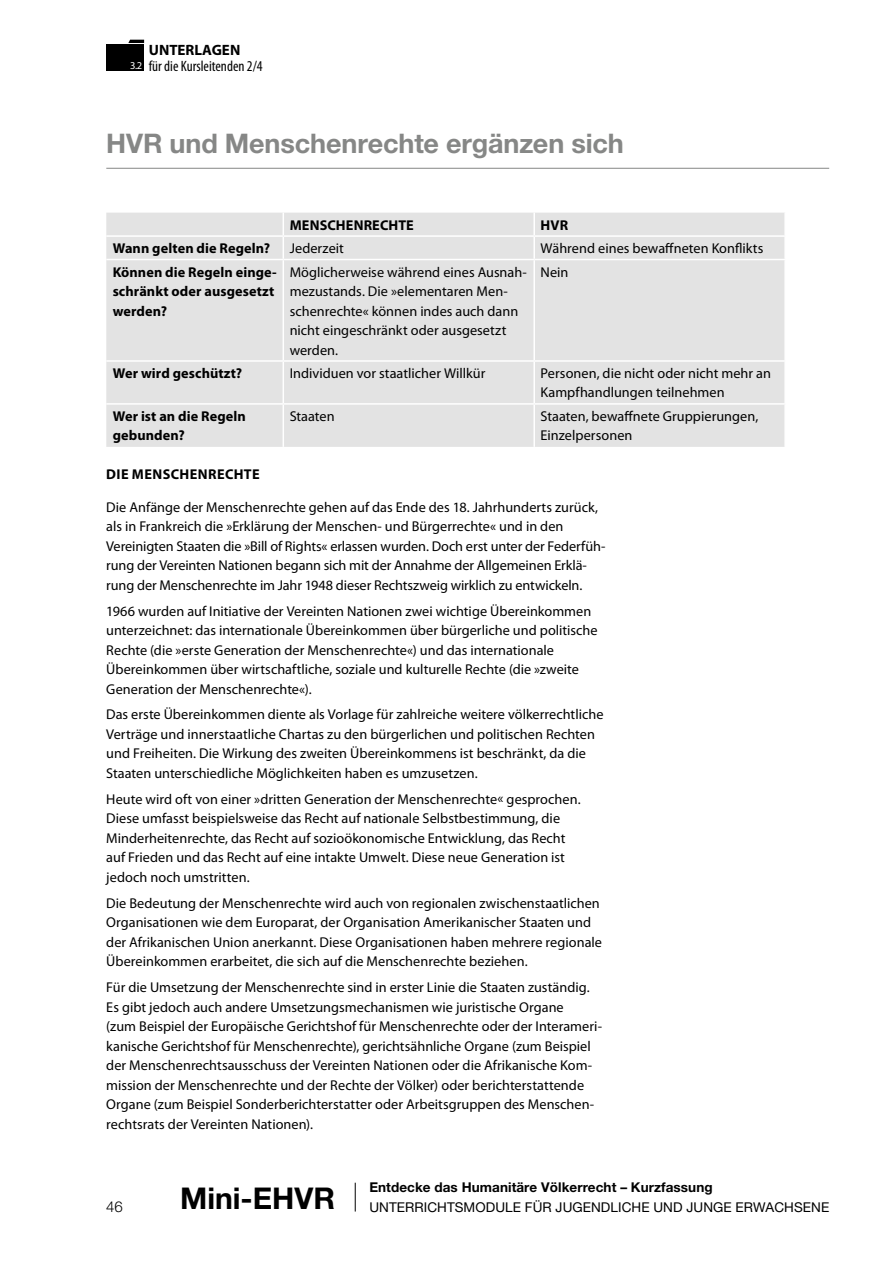
<style>
.page{position:relative;width:893px;height:1263px;background:#fff}
.page>*{position:absolute;margin:0;border:0;box-sizing:border-box;transform-origin:0 0}
.t1{font:700 30px "Helvetica Neue";color:#000}
.t2{font:700 27px "Helvetica Neue";letter-spacing:-.005em;color:#868786}
.t3{font:condensed 15px/16.4px "Myriad Pro";color:#000;text-align:center}
.t4{font:300 15px "Helvetica Neue LT Std";color:#000}
.t5{font:14.25px/19.5px "Myriad Pro";color:#000}
.t6{font:700 14.25px/19.5px "Myriad Pro";letter-spacing:.005em;color:#000}
.t7{font:700 14.25px "Myriad Pro";letter-spacing:.03em;color:#000}
.t8{font:13.5px "Helvetica Neue";letter-spacing:.005em;color:#000}
.t9{font:700 13.5px "Helvetica Neue";letter-spacing:.005em;color:#000}
.s1{font-weight:700;font-stretch:normal}
.s2{font-stretch:normal;font-size:10.5px;color:#fff}
</style>
<div class="page">
<svg style="left:355px;top:1183px;width:1px;height:28px"></svg>
<div style="left:106px;top:44px;width:38px;height:27px;background:#000"></div>
<svg style="left:128px;top:40px;width:16px;height:3px"></svg>
<hr style="left:106px;top:168px;width:723px;height:1px;background:#868786">
<div style="left:106px;top:213px;width:678px;height:234px;background:#e3e3e3"></div>
<hr style="left:533px;top:213px;width:2px;height:22px;background:#fff">
<hr style="left:106px;top:235px;width:177px;height:2px;background:#fff">
<hr style="left:283px;top:235px;width:251px;height:2px;background:#fff">
<svg style="left:283px;top:213px;width:1px;height:46px"></svg>
<hr style="left:534px;top:235px;width:252px;height:2px;background:#fff">
<hr style="left:533px;top:237px;width:2px;height:22px;background:#fff">
<hr style="left:106px;top:259px;width:177px;height:1px;background:#fff">
<hr style="left:283px;top:259px;width:251px;height:1px;background:#fff">
<hr style="left:283px;top:260px;width:1px;height:100px;background:#fff">
<hr style="left:534px;top:259px;width:252px;height:1px;background:#fff">
<hr style="left:533px;top:260px;width:2px;height:100px;background:#fff">
<hr style="left:106px;top:360px;width:177px;height:2px;background:#fff">
<hr style="left:283px;top:360px;width:251px;height:2px;background:#fff">
<hr style="left:283px;top:362px;width:1px;height:41px;background:#fff">
<hr style="left:534px;top:360px;width:252px;height:2px;background:#fff">
<hr style="left:533px;top:362px;width:2px;height:41px;background:#fff">
<hr style="left:106px;top:403px;width:177px;height:2px;background:#fff">
<hr style="left:283px;top:403px;width:251px;height:2px;background:#fff">
<hr style="left:283px;top:405px;width:1px;height:42px;background:#fff">
<hr style="left:534px;top:403px;width:252px;height:2px;background:#fff">
<hr style="left:533px;top:405px;width:2px;height:42px;background:#fff">
<p class="t3" style="left:130px;top:42px;width:134px"><span class="s1">UNTERLAGEN<br></span><span class="s2">3.2</span> für die Kursleitenden 2/4</p>
<h2 class="t2" style="left:106px;top:126px;width:519px">HVR und Menschenrechte ergänzen sich</h2>
<p class="t6" style="left:290px;top:215px;width:126px">MENSCHENRECHTE</p>
<p class="t6" style="left:541px;top:215px;width:29px">HVR</p>
<p class="t6" style="left:113px;top:238px;width:159px">Wann gelten die Regeln?</p>
<p class="t5" style="left:290px;top:238px;width:56px">Jederzeit</p>
<p class="t5" style="left:541px;top:238px;width:224px">Während eines bewaffneten Konflikts</p>
<p class="t6" style="left:113px;top:262px;width:166px">Können die Regeln einge&shy;schränkt oder ausgesetzt werden?</p>
<p class="t5" style="left:290px;top:262px;width:239px">Möglicherweise während eines Ausnah&shy;mezustands. Die »elementaren Men&shy;schenrechte« können indes auch dann nicht eingeschränkt oder ausgesetzt werden.</p>
<p class="t5" style="left:541px;top:262px;width:29px">Nein</p>
<p class="t6" style="left:113px;top:363px;width:131px">Wer wird geschützt?</p>
<p class="t5" style="left:290px;top:363px;width:197px">Individuen vor staatlicher Willkür</p>
<p class="t5" style="left:541px;top:363px;width:232px">Personen, die nicht oder nicht mehr an<br>Kampfhandlungen teilnehmen</p>
<p class="t6" style="left:113px;top:406px;width:135px">Wer ist an die Regeln gebunden?</p>
<p class="t5" style="left:290px;top:406px;width:47px">Staaten</p>
<p class="t5" style="left:541px;top:406px;width:219px">Staaten, bewaffnete Gruppierungen,<br>Einzelpersonen</p>
<p class="t7" style="left:106px;top:465px;width:155px">DIE MENSCHENRECHTE</p>
<p class="t5" style="left:106px;top:497px;width:501px">Die Anfänge der Menschenrechte gehen auf das Ende des 18. Jahrhunderts zurück, als in Frankreich die »Erklärung der Menschen- und Bürgerrechte« und in den Vereinigten Staaten die »Bill of Rights« erlassen wurden. Doch erst unter der Federfüh&shy;rung der Vereinten Nationen begann sich mit der Annahme der Allgemeinen Erklä&shy;rung der Menschenrechte im Jahr 1948 dieser Rechtszweig wirklich zu entwickeln.</p>
<p class="t5" style="left:106px;top:601px;width:493px">1966 wurden auf Initiative der Vereinten Nationen zwei wichtige Übereinkommen unterzeichnet: das internationale Übereinkommen über bürgerliche und politische Rechte (die »erste Generation der Menschenrechte«) und das internationale Übereinkommen über wirtschaftliche, soziale und kulturelle Rechte (die »zweite Generation der Menschenrechte«).</p>
<p class="t5" style="left:106px;top:705px;width:499px">Das erste Übereinkommen diente als Vorlage für zahlreiche weitere völkerrechtliche Verträge und innerstaatliche Chartas zu den bürgerlichen und politischen Rechten und Freiheiten. Die Wirkung des zweiten Übereinkommens ist beschränkt, da die Staaten unterschiedliche Möglichkeiten haben es umzusetzen.</p>
<p class="t5" style="left:106px;top:789px;width:476px">Heute wird oft von einer »dritten Generation der Menschenrechte« gesprochen.<br>Diese umfasst beispielsweise das Recht auf nationale Selbstbestimmung, die Minderheitenrechte, das Recht auf sozioökonomische Entwicklung, das Recht auf Frieden und das Recht auf eine intakte Umwelt. Diese neue Generation ist jedoch noch umstritten.</p>
<p class="t5" style="left:106px;top:893px;width:497px">Die Bedeutung der Menschenrechte wird auch von regionalen zwischenstaatlichen Organisationen wie dem Europarat, der Organisation Amerikanischer Staaten und der Afrikanischen Union anerkannt. Diese Organisationen haben mehrere regionale Übereinkommen erarbeitet, die sich auf die Menschenrechte beziehen.</p>
<p class="t5" style="left:106px;top:977px;width:497px">Für die Umsetzung der Menschenrechte sind in erster Linie die Staaten zuständig.<br>Es gibt jedoch auch andere Umsetzungsmechanismen wie juristische Organe<br>(zum Beispiel der Europäische Gerichtshof für Menschenrechte oder der Interameri&shy;kanische Gerichtshof für Menschenrechte), gerichtsähnliche Organe (zum Beispiel der Menschenrechtsausschuss der Vereinten Nationen oder die Afrikanische Kom&shy;mission der Menschenrechte und der Rechte der Völker) oder berichterstattende Organe (zum Beispiel Sonderberichterstatter oder Arbeitsgruppen des Menschen&shy;rechtsrats der Vereinten Nationen).</p>
<p class="t4" style="left:106px;top:1197px;width:18px">46</p>
<h1 class="t1" style="left:180px;top:1180px;width:156px">Mini-EHVR</h1>
<p class="t9" style="left:369px;top:1179px;width:345px">Entdecke das Humanitäre Völkerrecht – Kurzfassung</p>
<p class="t8" style="left:369px;top:1199px;width:461px">UNTERRICHTSMODULE FÜR JUGENDLICHE UND JUNGE ERWACHSENE</p>
</div>
